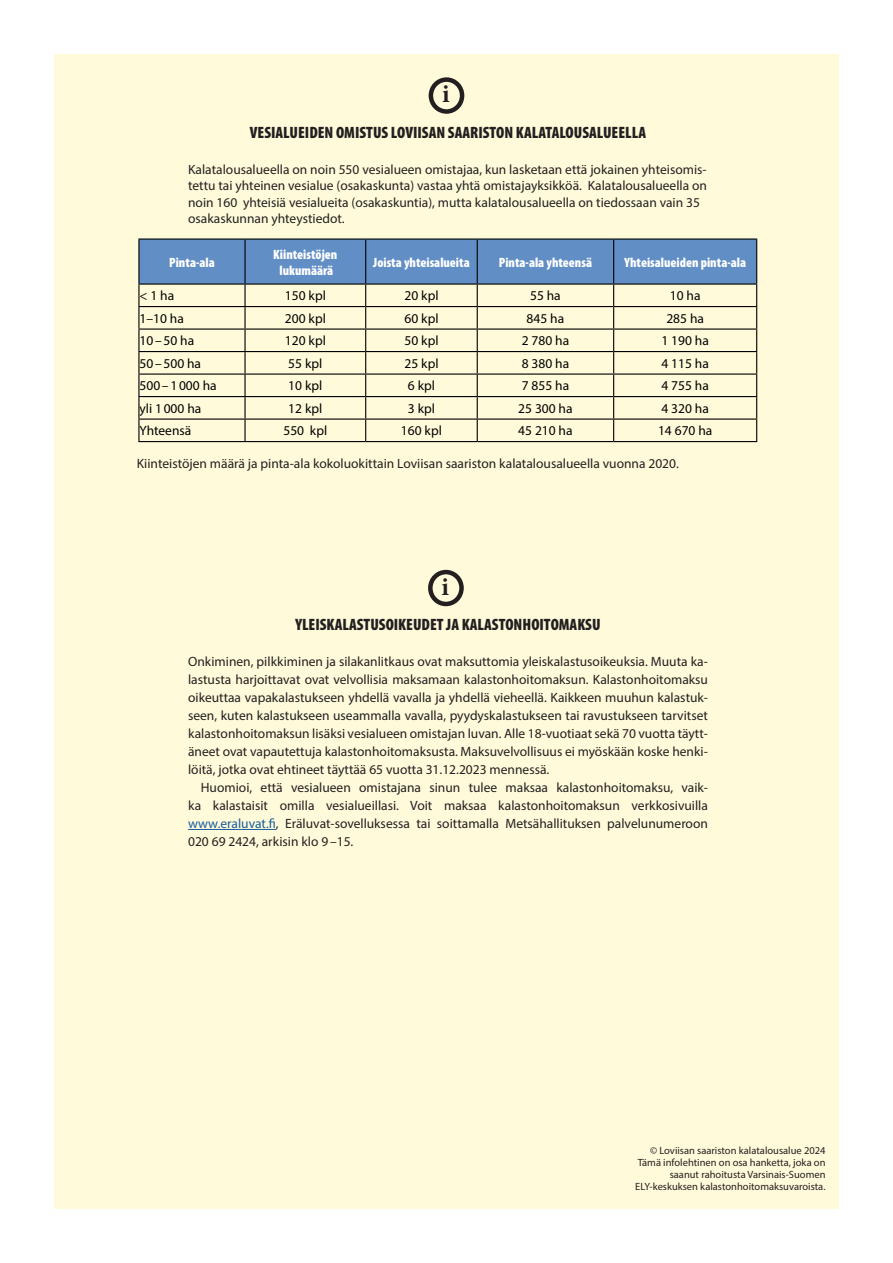
<style>
.page{position:relative;width:893px;height:1263px;background:#fff}
.page>*{position:absolute;margin:0;border:0;box-sizing:border-box;transform-origin:0 0}
.t1{font:700 25.5px "Minion Pro";color:#231f20}
.Väliotsikko{font:900 condensed 16.5px "Myriad Pro";color:#231f20}
.Leipis{font:13.5px/18px "Myriad Pro";color:#231f20}
.Leipis_sis{font:13.5px/18px "Myriad Pro";color:#231f20;text-align:justify}
.t2{font:13.5px "Myriad Pro";color:#000}
.t3{font:900 condensed 13.5px "Myriad Pro";color:#fff}
.t4{font:10.5px/12px "Myriad Pro";color:#231f20;text-align:right}
.s1{color:#175d9e}
</style>
<div class="page">
<div style="left:54px;top:54px;width:785px;height:1155px;background:#fffbda"></div>
<div style="left:429px;top:77px;width:35px;height:37px;border:4px solid #231f20;border-radius:50%"></div>
<hr style="left:138px;top:238px;width:107px;height:2px;background:#000">
<hr style="left:245px;top:238px;width:121px;height:2px;background:#000">
<hr style="left:366px;top:238px;width:111px;height:2px;background:#000">
<hr style="left:477px;top:238px;width:137px;height:2px;background:#000">
<hr style="left:614px;top:238px;width:143px;height:2px;background:#000">
<hr style="left:138px;top:283px;width:107px;height:2px;background:#000">
<hr style="left:138px;top:306px;width:107px;height:1px;background:#000">
<hr style="left:138px;top:328px;width:107px;height:2px;background:#000">
<hr style="left:138px;top:351px;width:107px;height:1px;background:#000">
<hr style="left:138px;top:373px;width:107px;height:2px;background:#000">
<hr style="left:138px;top:396px;width:107px;height:1px;background:#000">
<hr style="left:138px;top:418px;width:107px;height:2px;background:#000">
<hr style="left:138px;top:441px;width:107px;height:1px;background:#000">
<hr style="left:245px;top:441px;width:121px;height:1px;background:#000">
<hr style="left:366px;top:441px;width:111px;height:1px;background:#000">
<hr style="left:477px;top:441px;width:137px;height:1px;background:#000">
<hr style="left:614px;top:441px;width:143px;height:1px;background:#000">
<hr style="left:138px;top:240px;width:2px;height:43px;background:#000">
<hr style="left:138px;top:285px;width:2px;height:21px;background:#000">
<hr style="left:138px;top:307px;width:2px;height:21px;background:#000">
<hr style="left:138px;top:330px;width:2px;height:21px;background:#000">
<hr style="left:138px;top:352px;width:2px;height:21px;background:#000">
<hr style="left:138px;top:375px;width:2px;height:21px;background:#000">
<hr style="left:138px;top:397px;width:2px;height:21px;background:#000">
<hr style="left:138px;top:420px;width:2px;height:21px;background:#000">
<svg style="left:139px;top:239px;width:618px;height:202px"></svg>
<hr style="left:188px;top:829px;width:88px;height:1px;background:#175d9e">
<div style="left:428px;top:570px;width:36px;height:36px;border:4px solid #231f20;border-radius:50%"></div>
<p class="t1" style="left:442px;top:76px;width:9px">i</p>
<p class="Väliotsikko" style="left:250px;top:122px;width:398px">VESIALUEIDEN OMISTUS LOVIISAN SAARISTON KALATALOUSALUEELLA</p>
<p class="Leipis" style="left:188px;top:161px;width:520px;line-height:16.2px">Kalatalousalueella on noin 550 vesialueen omistajaa, kun lasketaan että jokainen yhteisomis&shy;tettu tai yhteinen vesialue (osakaskunta) vastaa yhtä omistajayksikköä. Kalatalousalueella on noin 160 yhteisiä vesialueita (osakaskuntia), mutta kalatalousalueella on tiedossaan vain 35 osakaskunnan yhteystiedot.</p>
<p class="t3" style="left:169px;top:253px;width:47px">Pinta-ala</p>
<p class="t3" style="left:273px;top:245px;width:66px">Kiinteistöjen</p>
<p class="t3" style="left:280px;top:262px;width:55px">lukumäärä</p>
<p class="t3" style="left:373px;top:253px;width:98px">Joista yhteisalueita</p>
<p class="t3" style="left:499px;top:253px;width:95px">Pinta-ala yhteensä</p>
<p class="t3" style="left:624px;top:253px;width:123px">Yhteisalueiden pinta-ala</p>
<p class="t2" style="left:140px;top:287px;width:36px">&lt; 1 ha</p>
<p class="t2" style="left:285px;top:287px;width:43px">150 kpl</p>
<p class="t2" style="left:404px;top:287px;width:36px">20 kpl</p>
<p class="t2" style="left:530px;top:287px;width:32px">55 ha</p>
<p class="t2" style="left:670px;top:287px;width:32px">10 ha</p>
<p class="t2" style="left:140px;top:310px;width:46px">1–10 ha</p>
<p class="t2" style="left:285px;top:310px;width:43px">200 kpl</p>
<p class="t2" style="left:404px;top:310px;width:36px">60 kpl</p>
<p class="t2" style="left:527px;top:310px;width:39px">845 ha</p>
<p class="t2" style="left:666px;top:310px;width:39px">285 ha</p>
<p class="t2" style="left:140px;top:332px;width:56px">10–50 ha</p>
<p class="t2" style="left:285px;top:332px;width:43px">120 kpl</p>
<p class="t2" style="left:404px;top:332px;width:36px">50 kpl</p>
<p class="t2" style="left:522px;top:332px;width:49px">2 780 ha</p>
<p class="t2" style="left:661px;top:332px;width:49px">1 190 ha</p>
<p class="t2" style="left:140px;top:355px;width:63px">50–500 ha</p>
<p class="t2" style="left:288px;top:355px;width:36px">55 kpl</p>
<p class="t2" style="left:404px;top:355px;width:36px">25 kpl</p>
<p class="t2" style="left:522px;top:355px;width:49px">8 380 ha</p>
<p class="t2" style="left:661px;top:355px;width:49px">4 115 ha</p>
<p class="t2" style="left:140px;top:377px;width:79px">500–1000 ha</p>
<p class="t2" style="left:288px;top:377px;width:36px">10 kpl</p>
<p class="t2" style="left:408px;top:377px;width:29px">6 kpl</p>
<p class="t2" style="left:522px;top:377px;width:49px">7 855 ha</p>
<p class="t2" style="left:661px;top:377px;width:49px">4 755 ha</p>
<p class="t2" style="left:140px;top:400px;width:63px">yli 1000 ha</p>
<p class="t2" style="left:288px;top:400px;width:36px">12 kpl</p>
<p class="t2" style="left:408px;top:400px;width:29px">3 kpl</p>
<p class="t2" style="left:518px;top:400px;width:56px">25 300 ha</p>
<p class="t2" style="left:661px;top:400px;width:49px">4 320 ha</p>
<p class="t2" style="left:140px;top:422px;width:53px">Yhteensä</p>
<p class="t2" style="left:283px;top:422px;width:45px">550 kpl</p>
<p class="t2" style="left:401px;top:422px;width:43px">160 kpl</p>
<p class="t2" style="left:518px;top:422px;width:56px">45 210 ha</p>
<p class="t2" style="left:658px;top:422px;width:56px">14 670 ha</p>
<p class="Leipis" style="left:137px;top:454px;width:544px">Kiinteistöjen määrä ja pinta-ala kokoluokittain Loviisan saariston kalatalousalueella vuonna 2020.</p>
<p class="t1" style="left:442px;top:569px;width:9px">i</p>
<p class="Väliotsikko" style="left:295px;top:614px;width:307px">YLEISKALASTUSOIKEUDET JA KALASTONHOITOMAKSU</p>
<p class="Leipis" style="left:188px;top:652px;width:521px;text-align:justify">Onkiminen, pilkkiminen ja silakanlitkaus ovat maksuttomia yleiskalastusoikeuksia. Muuta ka&shy;lastusta harjoittavat ovat velvollisia maksamaan kalastonhoitomaksun. Kalastonhoitomaksu oikeuttaa vapakalastukseen yhdellä vavalla ja yhdellä vieheellä. Kaikkeen muuhun kalastuk&shy;seen, kuten kalastukseen useammalla vavalla, pyydyskalastukseen tai ravustukseen tarvitset kalastonhoitomaksun lisäksi vesialueen omistajan luvan. Alle 18-vuotiaat sekä 70 vuotta täytt&shy;äneet ovat vapautettuja kalastonhoitomaksusta. Maksuvelvollisuus ei myöskään koske henki&shy;löitä, jotka ovat ehtineet täyttää 65 vuotta 31.12.2023 mennessä.</p>
<p class="Leipis_sis" style="left:188px;top:778px;width:521px;text-indent:13px">Huomioi, että vesialueen omistajana sinun tulee maksaa kalastonhoitomaksu, vaik&shy;ka kalastaisit omilla vesialueillasi. Voit maksaa kalastonhoitomaksun verkkosivuilla <span class="s1">www.eraluvat.fi</span>, Eräluvat-sovelluksessa tai soittamalla Metsähallituksen palvelunumeroon 020 69 2424, arkisin klo 9–15.</p>
<p class="t4" style="left:650px;top:1144px;width:177px">© Loviisan saariston kalatalousalue 2024</p>
<p class="t4" style="left:635px;top:1156px;width:192px">Tämä infolehtinen on osa hanketta, joka on saanut rahoitusta Varsinais-Suomen<br>ELY-keskuksen kalastonhoitomaksuvaroista.</p>
</div>
